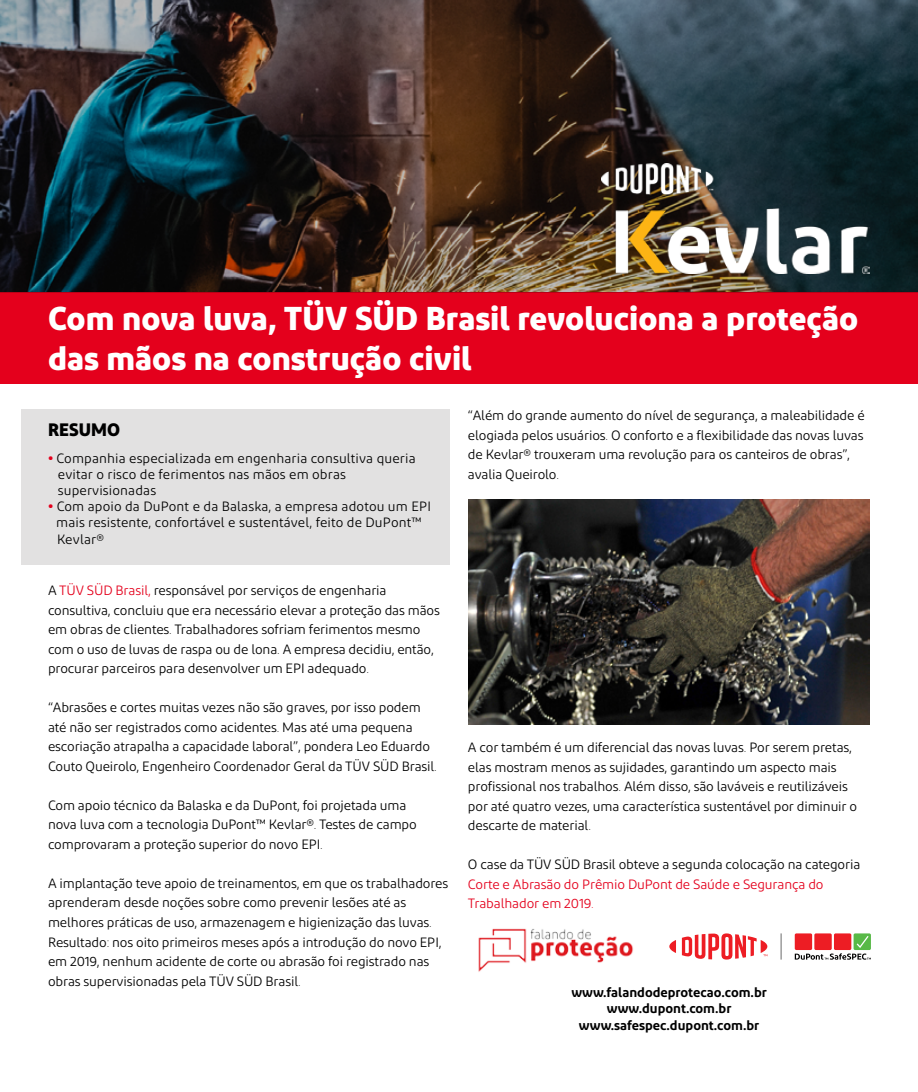
<style>
.page{position:relative;width:918px;height:1092px;background:#fff}
.page>*{position:absolute;margin:0;border:0;box-sizing:border-box;transform-origin:0 0}
.t1{font:700 33px/39.6px "Diodrum Arabic";color:#fff}
.t2{font:700 18px "Diodrum Arabic";color:#000}
.t3{font:13.5px/19.5px "Diodrum Arabic";letter-spacing:-.01em;color:#000}
.t4{font:13.5px/16.2px "Diodrum Arabic";letter-spacing:.01em;color:#000}
.t5{font:600 13.5px/16.5px "Diodrum";color:#000;text-align:center}
.t6{font:13.5px/19.5px "Diodrum Arabic";letter-spacing:-.01em;color:#e4001c}
.s1{font-weight:700;color:#e4001c}
.s2{color:#e4001c}
</style>
<div class="page">
<div style="left:0;top:293px;width:918px;height:91px;background:#e4001c"></div>
<div style="left:21px;top:409px;width:429px;height:156px;background:#e2e1e1"></div>
<img style="left:3px;top:3px;width:912px;height:287px">
<div style="left:0;top:0;width:918px;height:293px;border:2px solid #000"></div>
<img style="left:602px;top:163px;width:268px;height:110px">
<img style="left:468px;top:499px;width:401px;height:225px">
<svg style="left:781px;top:933px;width:1px;height:26px"></svg>
<svg style="left:669px;top:940px;width:7px;height:12px"></svg>
<svg style="left:682px;top:933px;width:85px;height:26px"></svg>
<svg style="left:795px;top:953px;width:75px;height:6px"></svg>
<div style="left:795px;top:933px;width:17px;height:16px;background:#ed1d24;border-radius:2px"></div>
<div style="left:814px;top:933px;width:18px;height:16px;background:#ed1d24;border-radius:2px"></div>
<div style="left:834px;top:933px;width:17px;height:16px;background:#ed1d24;border-radius:2px"></div>
<div style="left:854px;top:933px;width:16px;height:16px;background:#58b947;border-radius:2px"></div>
<svg style="left:857px;top:936px;width:12px;height:11px"></svg>
<img style="left:478px;top:928px;width:156px;height:44px">
<h1 class="t1" style="left:48px;top:299px;width:812px">Com nova luva, TÜV SÜD Brasil revoluciona a proteção das mãos na construção civil</h1>
<h2 class="t2" style="left:48px;top:419px;width:74px">RESUMO</h2>
<p class="t4" style="left:58px;top:449px;width:359px;text-indent:-10px"><span class="s1">•</span> Companhia especializada em engenharia consultiva queria evitar o risco de ferimentos nas mãos em obras supervisionadas</p>
<p class="t4" style="left:56px;top:498px;width:376px;text-indent:-8px"><span class="s1">•</span> Com apoio da DuPont e da Balaska, a empresa adotou um EPI mais resistente, confortável e sustentável, feito de DuPont™<br>Kevlar®</p>
<p class="t3" style="left:48px;top:580px;width:393px">A <span class="s2">TÜV SÜD Brasil,</span> responsável por serviços de engenharia consultiva, concluiu que era necessário elevar a proteção das mãos em obras de clientes. Trabalhadores sofriam ferimentos mesmo com o uso de luvas de raspa ou de lona. A empresa decidiu, então, procurar parceiros para desenvolver um EPI adequado.</p>
<p class="t3" style="left:48px;top:697px;width:390px">“Abrasões e cortes muitas vezes não são graves, por isso podem até não ser registrados como acidentes. Mas até uma pequena escoriação atrapalha a capacidade laboral”, pondera Leo Eduardo Couto Queirolo, Engenheiro Coordenador Geral da TÜV SÜD Brasil.</p>
<p class="t3" style="left:48px;top:795px;width:370px">Com apoio técnico da Balaska e da DuPont, foi projetada uma nova luva com a tecnologia DuPont™ Kevlar®. Testes de campo comprovaram a proteção superior do novo EPI.</p>
<p class="t3" style="left:48px;top:873px;width:402px">A implantação teve apoio de treinamentos, em que os trabalhadores aprenderam desde noções sobre como prevenir lesões até as melhores práticas de uso, armazenagem e higienização das luvas.<br>Resultado: nos oito primeiros meses após a introdução do novo EPI, em 2019, nenhum acidente de corte ou abrasão foi registrado nas obras supervisionadas pela TÜV SÜD Brasil.</p>
<p class="t3" style="left:468px;top:405px;width:398px">“Além do grande aumento do nível de segurança, a maleabilidade é elogiada pelos usuários. O conforto e a flexibilidade das novas luvas de Kevlar® trouxeram uma revolução para os canteiros de obras”, avalia Queirolo.</p>
<p class="t3" style="left:468px;top:737px;width:391px">A cor também é um diferencial das novas luvas. Por serem pretas, elas mostram menos as sujidades, garantindo um aspecto mais profissional nos trabalhos. Além disso, são laváveis e reutilizáveis por até quatro vezes, uma característica sustentável por diminuir o descarte de material.</p>
<p class="t3" style="left:468px;top:854px;width:394px">O case da TÜV SÜD Brasil obteve a segunda colocação na categoria</p>
<p class="t6" style="left:468px;top:873px;width:357px">Corte e Abrasão do Prêmio DuPont de Saúde e Segurança do<br>Trabalhador em 2019.</p>
<p class="t5" style="left:571px;top:983px;width:197px">www.falandodeprotecao.com.br www.dupont.com.br www.safespec.dupont.com.br</p>
</div>
